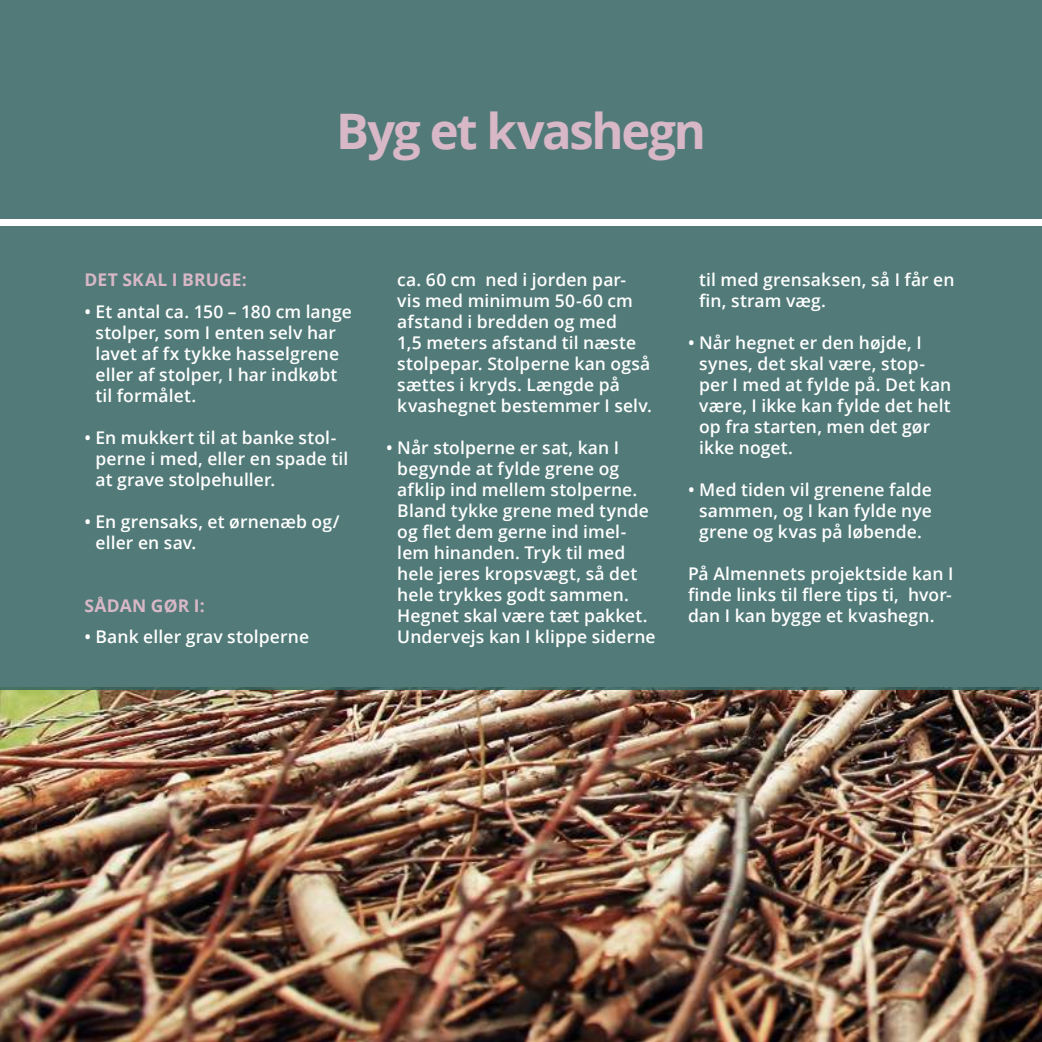
<style>
.page{position:relative;width:1042px;height:1042px;background:#fff}
.page>*{position:absolute;margin:0;border:0;box-sizing:border-box;transform-origin:0 0}
.t1{font:700 49px "Open Sans";letter-spacing:-.045em;color:#d8b8c7}
.t2{font:600 17.5px/21px "Open Sans";letter-spacing:.005em;color:#fff}
.t3{font:700 17.5px "Open Sans";letter-spacing:.01em;color:#d8b8c7}
</style>
<div class="page">
<img style="left:0;top:689px;width:1042px;height:353px">
<div style="left:0;top:226px;width:1042px;height:463px;background:#517a78"></div>
<div style="left:0;top:0;width:1042px;height:218px;background:#517a78"></div>
<h1 class="t1" style="left:336px;top:97px;width:371px">Byg et kvashegn</h1>
<p class="t3" style="left:84px;top:268px;width:164px">DET SKAL I BRUGE:</p>
<p class="t2" style="left:95px;top:301px;width:258px;text-indent:-11px">• Et antal ca. 150 – 180 cm lange stolper, som I enten selv har lavet af fx tykke hasselgrene eller af stolper, I har indkøbt til formålet.</p>
<p class="t2" style="left:95px;top:427px;width:254px;text-indent:-11px">• En mukkert til at banke stol&shy;perne i med, eller en spade til at grave stolpehuller.</p>
<p class="t2" style="left:95px;top:511px;width:246px;text-indent:-11px">• En grensaks, et ørnenæb og/ eller en sav.</p>
<p class="t3" style="left:84px;top:593px;width:122px">SÅDAN GØR I:</p>
<p class="t2" style="left:84px;top:626px;width:226px">• Bank eller grav stolperne</p>
<p class="t2" style="left:397px;top:269px;width:256px">ca. 60 cm ned i jorden par&shy;vis med minimum 50-60 cm afstand i bredden og med<br>1,5 meters afstand til næste stolpepar. Stolperne kan også sættes i kryds. Længde på kvashegnet bestemmer I selv.</p>
<p class="t2" style="left:397px;top:437px;width:260px;text-indent:-11px">• Når stolperne er sat, kan I begynde at fylde grene og afklip ind mellem stolperne.<br>Bland tykke grene med tynde og flet dem gerne ind imel&shy;lem hinanden. Tryk til med hele jeres kropsvægt, så det hele trykkes godt sammen.<br>Hegnet skal være tæt pakket.<br>Undervejs kan I klippe siderne</p>
<p class="t2" style="left:699px;top:269px;width:257px">til med grensaksen, så I får en fin, stram væg.</p>
<p class="t2" style="left:699px;top:332px;width:254px;text-indent:-11px">• Når hegnet er den højde, I synes, det skal være, stop&shy;per I med at fylde på. Det kan være, I ikke kan fylde det helt op fra starten, men det gør ikke noget.</p>
<p class="t2" style="left:699px;top:479px;width:234px;text-align:justify;text-indent:-11px">• Med tiden vil grenene falde sammen, og I kan fylde nye grene og kvas på løbende.</p>
<p class="t2" style="left:688px;top:563px;width:267px;text-align:justify">På Almennets projektside kan I finde links til flere tips ti, hvor&shy;dan I kan bygge et kvashegn.</p>
</div>
